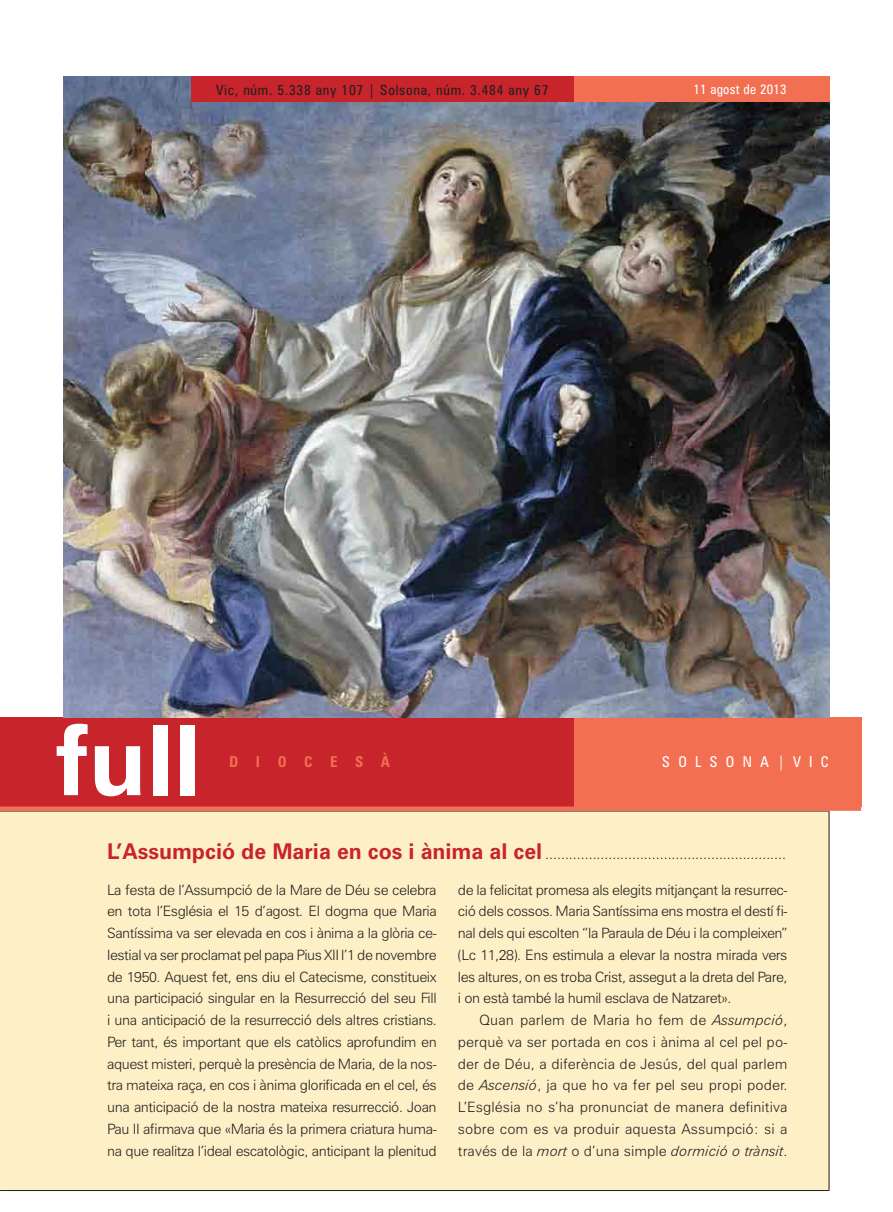
<style>
.page{position:relative;width:893px;height:1212px;background:#fff}
.page>*{position:absolute;margin:0;border:0;box-sizing:border-box;transform-origin:0 0}
.t1{font:700 97.5px "Zurich BT";color:#fff}
.t2{font:condensed 15px "Zurich BT";letter-spacing:.55em;color:#fff}
.t3{font:700 condensed 15px "Zurich BT";letter-spacing:1.17em;color:#f36f51}
.t4{font:300 14.25px/21.8px "Zurich BT";letter-spacing:-.03em;color:#231f20;text-align:justify}
.t5{font:condensed 14.25px "Zurich BT";letter-spacing:.05em;color:#231f20}
.t6{font:condensed 13.5px "Zurich BT";letter-spacing:.02em;color:#fff}
.s1{font-weight:700;font-size:21.75px;color:#c8242b}
.s2{font-style:italic}
</style>
<div class="page">
<div style="left:0;top:811px;width:829px;height:379px;background:#fef0c6"></div>
<hr style="left:0;top:811px;width:829px;height:1px;background:#231f20">
<hr style="left:829px;top:811px;width:1px;height:379px;background:#231f20">
<hr style="left:0;top:1190px;width:829px;height:1px;background:#231f20">
<div style="left:0;top:717px;width:574px;height:89px;background:#c8242b"></div>
<div style="left:574px;top:717px;width:287px;height:89px;background:#f36f51"></div>
<div style="left:0;top:806px;width:861px;height:5px;background:#f36f51"></div>
<img style="left:64px;top:77px;width:765px;height:640px">
<div style="left:191px;top:77px;width:638px;height:25px;background:#c8242b"></div>
<div style="left:574px;top:77px;width:255px;height:25px;background:#f36f51"></div>
<p class="t5" style="left:216px;top:81px;width:334px">Vic, núm. 5.338 any 107 | Solsona, núm. 3.484 any 67</p>
<p class="t6" style="left:693px;top:81px;width:95px">11 agost de 2013</p>
<h1 class="t1" style="left:57px;top:701px;width:146px">full</h1>
<p class="t3" style="left:229px;top:753px;width:162px">DIOCESÀ</p>
<p class="t2" style="left:662px;top:752px;width:168px">SOLSONA|VIC</p>
<p class="t4" style="left:107px;top:843px;width:680px"><span class="s1">L’Assumpció de Maria en cos i ànima al cel</span> .............................................................</p>
<p class="t4" style="left:107px;top:879px;width:331px">La festa de l’Assumpció de la Mare de Déu se celebra en tota l’Església el 15 d’agost. El dogma que Maria Santíssima va ser elevada en cos i ànima a la glòria ce&shy;lestial va ser proclamat pel papa Pius XII l’1 de novembre de 1950. Aquest fet, ens diu el Catecisme, constitueix una participació singular en la Resurrecció del seu Fill i una anticipació de la resurrecció dels altres cristians.<br>Per tant, és important que els catòlics aprofundim en aquest misteri, perquè la presència de Maria, de la nos&shy;tra mateixa raça, en cos i ànima glorificada en el cel, és una anticipació de la nostra mateixa resurrecció. Joan Pau II afirmava que «Maria és la primera criatura huma&shy;na que realitza l’ideal escatològic, anticipant la plenitud</p>
<p class="t4" style="left:458px;top:878px;width:331px">de la felicitat promesa als elegits mitjançant la resurrec&shy;ció dels cossos. Maria Santíssima ens mostra el destí fi&shy;nal dels qui escolten “la Paraula de Déu i la compleixen” (Lc 11,28). Ens estimula a elevar la nostra mirada vers les altures, on es troba Crist, assegut a la dreta del Pare, i on està també la humil esclava de Natzaret».</p>
<p class="t4" style="left:458px;top:1009px;width:331px;text-indent:21px">Quan parlem de Maria ho fem de <span class="s2">Assumpció</span>, perquè va ser portada en cos i ànima al cel pel po&shy;der de Déu, a diferència de Jesús, del qual parlem de <span class="s2">Ascensió</span>, ja que ho va fer pel seu propi poder.<br>L’Església no s’ha pronunciat de manera definitiva sobre com es va produir aquesta Assumpció: si a través de la <span class="s2">mort</span> o d’una simple <span class="s2">dormició o trànsit</span>.</p>
</div>
